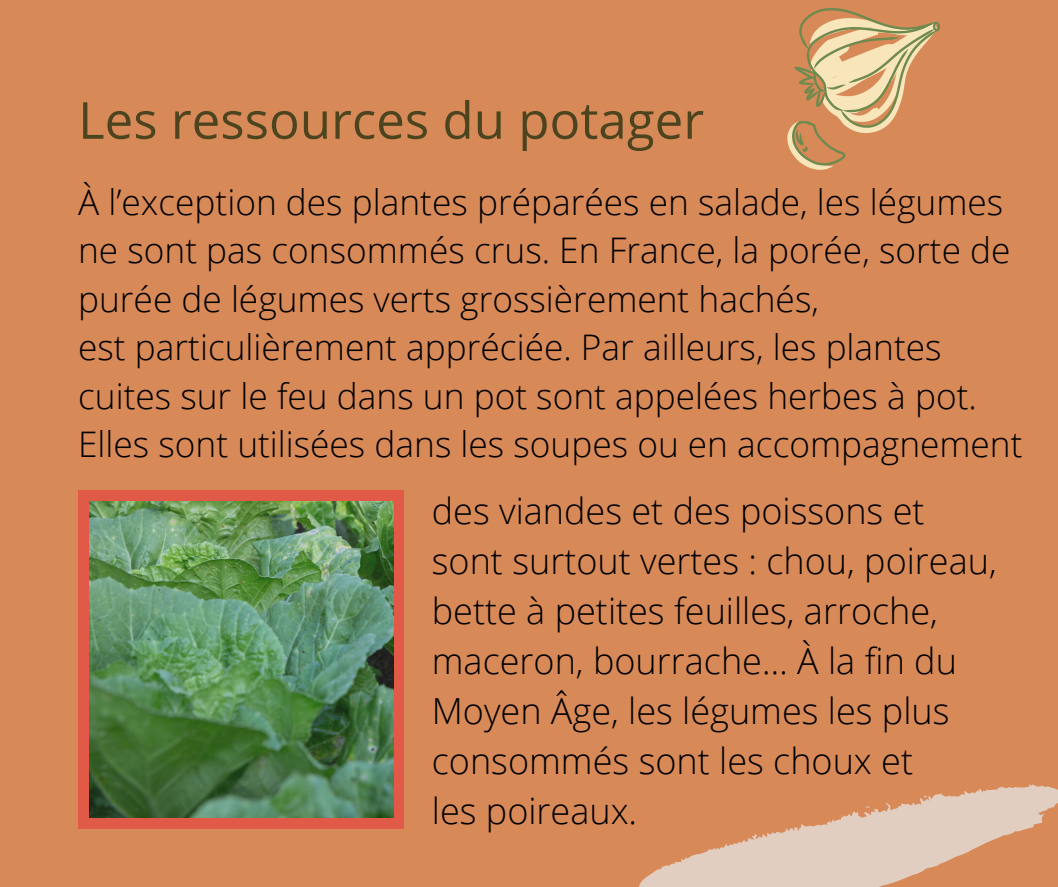
<style>
.page{position:relative;width:1058px;height:887px;background:#fff}
.page>*{position:absolute;margin:0;border:0;box-sizing:border-box;transform-origin:0 0}
.t1{font:51px "Open Sans";color:#4c441f}
.t2{font:300 36px/49.9px "Open Sans";color:#000}
.t3{font:300 35.25px/48.3px "Open Sans";color:#000}
</style>
<div class="page">
<div style="left:0;top:0;width:1058px;height:886px;background:#d78958"></div>
<div style="left:78px;top:490px;width:325px;height:338px;background:#e05a47"></div>
<img style="left:89px;top:501px;width:304px;height:316px">
<svg style="left:787px;top:8px;width:154px;height:162px"></svg>
<svg style="left:639px;top:784px;width:419px;height:102px"></svg>
<h1 class="t1" style="left:78px;top:84px;width:627px">Les ressources du potager</h1>
<p class="t3" style="left:78px;top:177px;width:945px">À l’exception des plantes préparées en salade, les légumes ne sont pas consommés crus. En France, la porée, sorte de purée de légumes verts grossièrement hachés,<br>est particulièrement appréciée. Par ailleurs, les plantes cuites sur le feu dans un pot sont appelées herbes à pot.<br>Elles sont utilisées dans les soupes ou en accompagnement</p>
<p class="t2" style="left:432px;top:485px;width:566px">des viandes et des poissons et sont surtout vertes : chou, poireau, bette à petites feuilles, arroche, maceron, bourrache… À la fin du<br>Moyen Âge, les légumes les plus consommés sont les choux et<br>les poireaux.</p>
</div>
